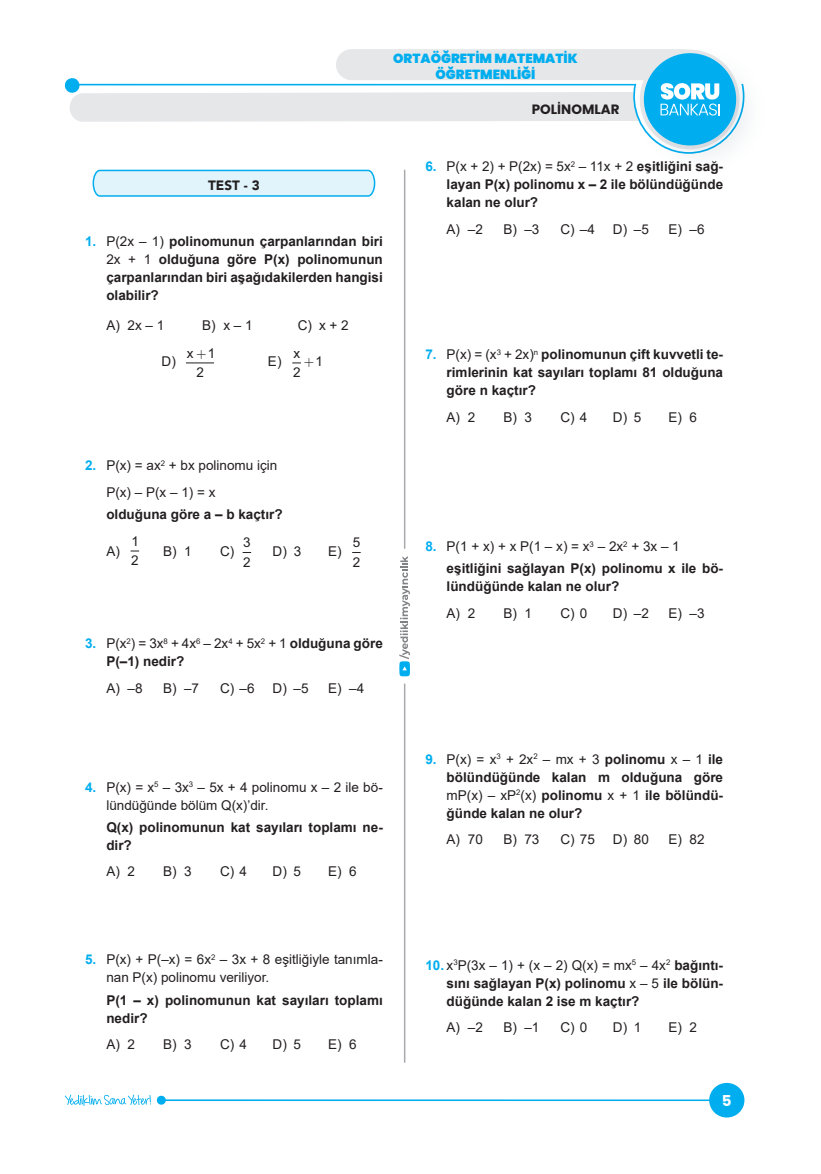
<style>
.page{position:relative;width:821px;height:1174px;background:#fff}
.page>*{position:absolute;margin:0;border:0;box-sizing:border-box;transform-origin:0 0}
.t1{font:700 15px "Poppins";color:#fff}
.soru_bold{font:700 13.5px/18px "Arial";color:#231f20;text-align:justify}
.soru_layt{font:13.5px/19.4px "Arial";color:#231f20}
.şık_1_li{font:13.5px "Arial";color:#231f20}
.şık_3_lü{font:13.5px "Arial";color:#231f20}
.t2{font:700 13.5px "Poppins";color:#231f20}
.t3{font:900 13.5px "Avenir";color:#231f20}
.test_2_li_2_satır{font:13.5px "Arial";color:#231f20}
.t4{font:900 13.2px/15.6px "Poppins";color:#00aeef;text-align:center}
.s1{color:#00aeef}
.s2{font-weight:400}
.s3{font-weight:700;color:#00aeef}
</style>
<div class="page">
<div style="left:336px;top:49px;width:294px;height:28px;background:#e6e7e9"></div>
<img style="left:630px;top:49px;width:117px;height:107px">
<div style="left:644px;top:53px;width:92px;height:92px;background:#00aeef;border-radius:50%"></div>
<svg style="left:64px;top:77px;width:682px;height:77px"></svg>
<svg style="left:65px;top:1094px;width:645px;height:11px"></svg>
<div style="left:709px;top:1082px;width:35px;height:35px;background:#00aeef;border-radius:50%"></div>
<svg style="left:399px;top:556px;width:11px;height:120px"></svg>
<hr style="left:404px;top:684px;width:1px;height:378px;background:#a8a9ad">
<hr style="left:404px;top:170px;width:1px;height:378px;background:#a8a9ad">
<svg style="left:92px;top:169px;width:284px;height:28px;background:#c9ecfa"></svg>
<svg style="left:186px;top:362px;width:28px;height:1px"></svg>
<svg style="left:292px;top:362px;width:9px;height:2px"></svg>
<p class="t4" style="left:393px;top:51px;width:186px">ORTAÖĞRETİM MATEMATİK<br>ÖĞRETMENLİĞİ</p>
<p class="t2" style="left:532px;top:101px;width:89px">POLİNOMLAR</p>
<p class="t3" style="left:208px;top:174px;width:53px">TEST - 3</p>
<p class="soru_bold" style="left:106px;top:232px;width:278px;text-indent:-21px"><span class="s1">1.</span> <span class="s2">P(2x – 1)</span> polinomunun çarpanlarından biri <span class="s2">2x + 1</span> olduğuna göre P(x) polinomunun çarpanlarından biri aşağıdakilerden hangisi olabilir?</p>
<p class="şık_3_lü" style="left:106px;top:316px;width:60px">A) 2x – 1</p>
<p class="şık_3_lü" style="left:202px;top:316px;width:52px">B) x – 1</p>
<p class="şık_3_lü" style="left:298px;top:316px;width:52px">C) x + 2</p>
<p class="test_2_li_2_satır" style="left:162px;top:352px;width:16px">D)</p>
<p class="soru_layt" style="left:187px;top:343px;width:30px;text-align:center">x 1<br>2</p>
<p class="test_2_li_2_satır" style="left:268px;top:352px;width:15px">E)</p>
<p class="soru_layt" style="left:293px;top:343px;width:9px">x<br>2</p>
<p class="soru_layt" style="left:315px;top:352px;width:9px">1</p>
<p class="soru_layt" style="left:85px;top:456px;width:194px"><span class="s3">2.</span> P(x) = ax<sup>2</sup> + bx polinomu için</p>
<p class="soru_layt" style="left:106px;top:482px;width:111px">P(x) – P(x – 1) = x</p>
<p class="soru_bold" style="left:106px;top:505px;width:178px">olduğuna göre a – b kaçtır?</p>
<p class="şık_1_li" style="left:106px;top:542px;width:15px">A)</p>
<p class="soru_layt" style="left:131px;top:531px;width:9px">1<br>2</p>
<p class="şık_1_li" style="left:163px;top:542px;width:30px">B) 1</p>
<p class="şık_1_li" style="left:220px;top:542px;width:16px">C)</p>
<p class="soru_layt" style="left:243px;top:533px;width:9px">3<br>2</p>
<p class="şık_1_li" style="left:273px;top:542px;width:30px">D) 3</p>
<p class="şık_1_li" style="left:328px;top:542px;width:15px">E)</p>
<p class="soru_layt" style="left:353px;top:533px;width:9px">5<br>2</p>
<p class="soru_bold" style="left:106px;top:634px;width:278px;text-indent:-21px"><span class="s1">3.</span> <span class="s2">P(x</span><sup>2</sup><span class="s2">) = 3x</span><sup>8</sup> <span class="s2">+ 4x</span><sup>6</sup> <span class="s2">– 2x</span><sup>4</sup> <span class="s2">+ 5x</span><sup>2</sup> <span class="s2">+ 1</span> olduğuna göre<br>P(–1) nedir?</p>
<p class="şık_1_li" style="left:106px;top:678px;width:38px">A) –8</p>
<p class="şık_1_li" style="left:163px;top:678px;width:38px">B) –7</p>
<p class="şık_1_li" style="left:220px;top:678px;width:36px">C) –6</p>
<p class="şık_1_li" style="left:273px;top:678px;width:38px">D) –5</p>
<p class="şık_1_li" style="left:328px;top:678px;width:38px">E) –4</p>
<p class="soru_bold" style="left:446px;top:158px;width:278px;text-indent:-21px"><span class="s1">6.</span> <span class="s2">P(x + 2) + P(2x) = 5x</span><sup>2</sup> <span class="s2">– 11x + 2</span> eşitliğini sağ&shy;layan P(x) polinomu x – 2 ile bölündüğünde kalan ne olur?</p>
<p class="şık_1_li" style="left:446px;top:220px;width:38px">A) –2</p>
<p class="şık_1_li" style="left:503px;top:220px;width:38px">B) –3</p>
<p class="şık_1_li" style="left:560px;top:220px;width:36px">C) –4</p>
<p class="şık_1_li" style="left:613px;top:220px;width:38px">D) –5</p>
<p class="şık_1_li" style="left:668px;top:220px;width:38px">E) –6</p>
<p class="soru_bold" style="left:446px;top:345px;width:278px;text-indent:-21px"><span class="s1">7.</span> <span class="s2">P(x) = (x</span><sup>3</sup> <span class="s2">+ 2x)</span><sup>n</sup> polinomunun çift kuvvetli te&shy;rimlerinin kat sayıları toplamı 81 olduğuna göre n kaçtır?</p>
<p class="şık_1_li" style="left:446px;top:407px;width:30px">A) 2</p>
<p class="şık_1_li" style="left:503px;top:407px;width:30px">B) 3</p>
<p class="şık_1_li" style="left:560px;top:407px;width:28px">C) 4</p>
<p class="şık_1_li" style="left:613px;top:407px;width:30px">D) 5</p>
<p class="şık_1_li" style="left:668px;top:407px;width:30px">E) 6</p>
<p class="soru_layt" style="left:425px;top:536px;width:256px"><span class="s3">8.</span> P(1 + x) + x P(1 – x) = x<sup>3</sup> – 2x<sup>2</sup> + 3x – 1</p>
<p class="soru_bold" style="left:446px;top:560px;width:278px">eşitliğini sağlayan P(x) polinomu x ile bö&shy;lündüğünde kalan ne olur?</p>
<p class="şık_1_li" style="left:446px;top:603px;width:30px">A) 2</p>
<p class="şık_1_li" style="left:503px;top:603px;width:30px">B) 1</p>
<p class="şık_1_li" style="left:560px;top:603px;width:28px">C) 0</p>
<p class="şık_1_li" style="left:613px;top:603px;width:38px">D) –2</p>
<p class="şık_1_li" style="left:668px;top:603px;width:38px">E) –3</p>
<p class="soru_layt" style="left:106px;top:778px;width:278px;line-height:18px;text-indent:-21px"><span class="s3">4.</span> P(x) = x<sup>5</sup> – 3x<sup>3</sup> – 5x + 4 polinomu x – 2 ile bö&shy;lündüğünde bölüm Q(x)’dir.</p>
<p class="soru_bold" style="left:106px;top:818px;width:278px">Q(x) polinomunun kat sayıları toplamı ne&shy;dir?</p>
<p class="şık_1_li" style="left:106px;top:862px;width:30px">A) 2</p>
<p class="şık_1_li" style="left:163px;top:862px;width:30px">B) 3</p>
<p class="şık_1_li" style="left:220px;top:862px;width:28px">C) 4</p>
<p class="şık_1_li" style="left:273px;top:862px;width:30px">D) 5</p>
<p class="şık_1_li" style="left:328px;top:862px;width:30px">E) 6</p>
<p class="soru_bold" style="left:446px;top:750px;width:278px;text-indent:-21px"><span class="s1">9.</span> <span class="s2">P(x) = x</span><sup>3</sup> <span class="s2">+ 2x</span><sup>2</sup> <span class="s2">– mx + 3</span> polinomu <span class="s2">x – 1</span> ile bölündüğünde kalan m olduğuna göre <span class="s2">mP(x) – xP</span><sup>2</sup><span class="s2">(x)</span> polinomu <span class="s2">x + 1</span> ile bölündü&shy;ğünde kalan ne olur?</p>
<p class="şık_1_li" style="left:446px;top:830px;width:38px">A) 70</p>
<p class="şık_1_li" style="left:503px;top:830px;width:38px">B) 73</p>
<p class="şık_1_li" style="left:560px;top:830px;width:36px">C) 75</p>
<p class="şık_1_li" style="left:613px;top:830px;width:38px">D) 80</p>
<p class="şık_1_li" style="left:668px;top:830px;width:38px">E) 82</p>
<p class="soru_layt" style="left:106px;top:950px;width:278px;line-height:18px;text-indent:-21px"><span class="s3">5.</span> P(x) + P(–x) = 6x<sup>2</sup> – 3x + 8 eşitliğiyle tanımla&shy;nan P(x) polinomu veriliyor.</p>
<p class="soru_bold" style="left:106px;top:991px;width:278px">P(1 – x) polinomunun kat sayıları toplamı nedir?</p>
<p class="şık_1_li" style="left:106px;top:1035px;width:30px">A) 2</p>
<p class="şık_1_li" style="left:163px;top:1035px;width:30px">B) 3</p>
<p class="şık_1_li" style="left:220px;top:1035px;width:28px">C) 4</p>
<p class="şık_1_li" style="left:273px;top:1035px;width:30px">D) 5</p>
<p class="şık_1_li" style="left:328px;top:1035px;width:30px">E) 6</p>
<p class="soru_bold" style="left:446px;top:956px;width:278px;text-indent:-21px"><span class="s1">10.</span> <span class="s2">x</span><sup>3</sup><span class="s2">P(3x – 1) + (x – 2) Q(x) = mx</span><sup>5</sup> <span class="s2">– 4x</span><sup>2</sup> bağıntı&shy;sını sağlayan P(x) polinomu <span class="s2">x – 5</span> ile bölün&shy;düğünde kalan 2 ise m kaçtır?</p>
<p class="şık_1_li" style="left:446px;top:1017px;width:38px">A) –2</p>
<p class="şık_1_li" style="left:503px;top:1017px;width:38px">B) –1</p>
<p class="şık_1_li" style="left:560px;top:1017px;width:28px">C) 0</p>
<p class="şık_1_li" style="left:613px;top:1017px;width:30px">D) 1</p>
<p class="şık_1_li" style="left:668px;top:1017px;width:30px">E) 2</p>
<p class="t1" style="left:722px;top:1091px;width:11px">5</p>
</div>
